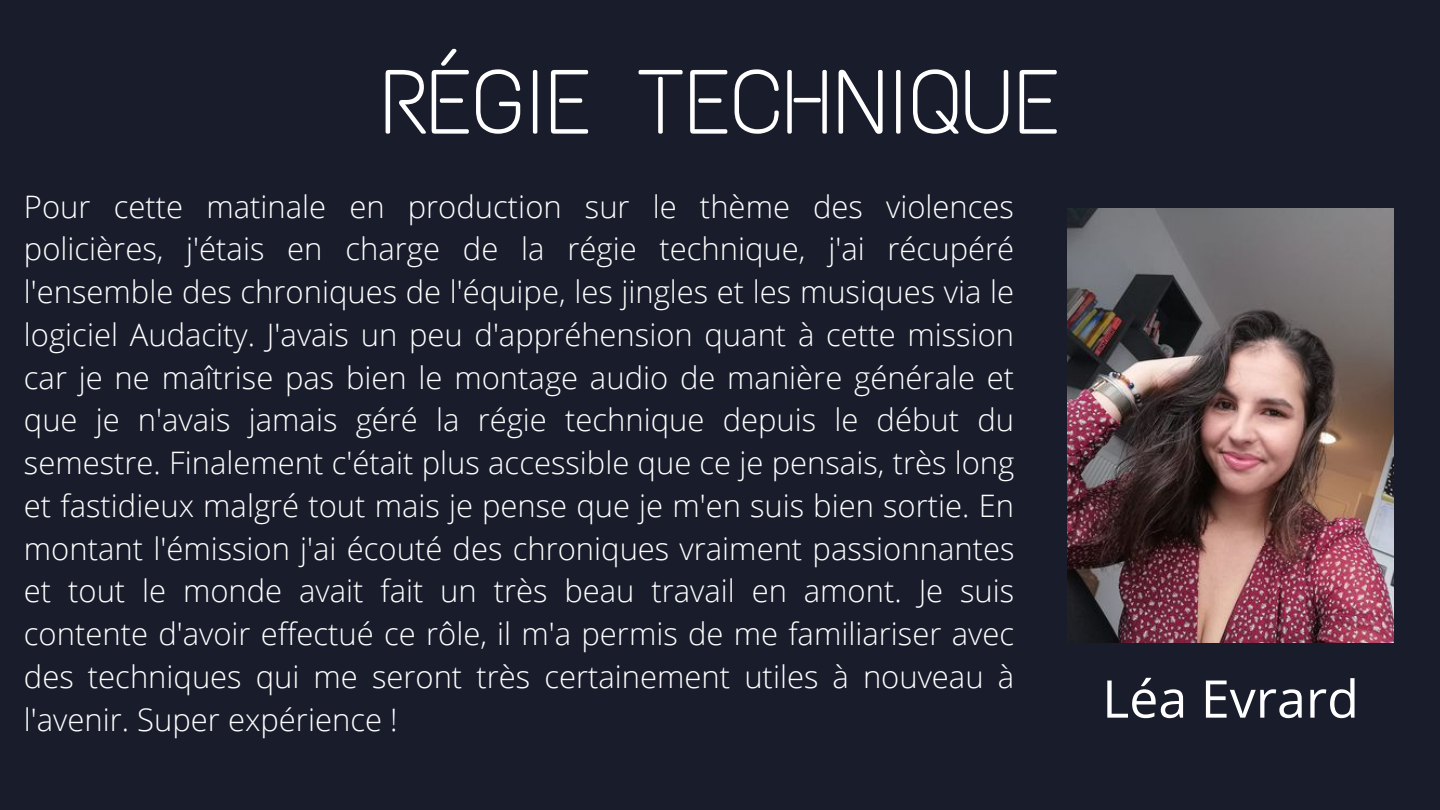
<style>
.page{position:relative;width:1440px;height:810px;background:#191c2b}
.page>*{position:absolute;margin:0;border:0;box-sizing:border-box;transform-origin:0 0}
.t1{font:91px "Text Me One";letter-spacing:.01em;color:#fff}
.t2{font:52px "Open Sans";color:#fff}
.t3{font:300 31px/42.8px "Open Sans";color:#fff;text-align:justify}
</style>
<div class="page">
<img style="left:1068px;top:208px;width:325px;height:434px">
<p class="t1" style="left:381px;top:47px;width:680px">RÉGIE TECHNIQUE</p>
<p class="t3" style="left:24px;top:184px;width:992px">Pour cette matinale en production sur le thème des violences policières, j'étais en charge de la régie technique, j'ai récupéré l'ensemble des chroniques de l'équipe, les jingles et les musiques via le logiciel Audacity. J'avais un peu d'appréhension quant à cette mission car je ne maîtrise pas bien le montage audio de manière générale et que je n'avais jamais géré la régie technique depuis le début du semestre. Finalement c'était plus accessible que ce je pensais, très long et fastidieux malgré tout mais je pense que je m'en suis bien sortie. En montant l'émission j'ai écouté des chroniques vraiment passionnantes et tout le monde avait fait un très beau travail en amont. Je suis contente d'avoir effectué ce rôle, il m'a permis de me familiariser avec des techniques qui me seront très certainement utiles à nouveau à l'avenir. Super expérience !</p>
<p class="t2" style="left:1102px;top:662px;width:258px">Léa Evrard</p>
</div>
